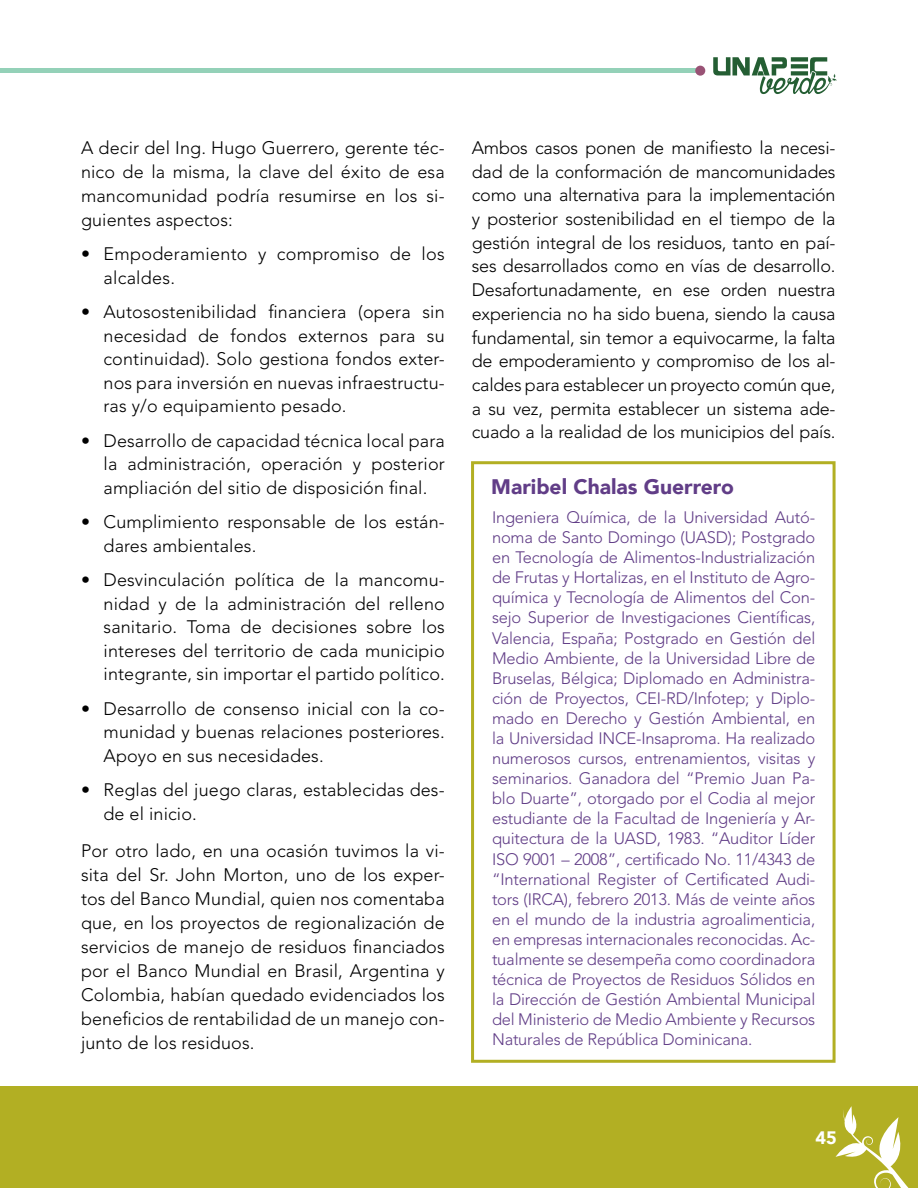
<style>
.page{position:relative;width:918px;height:1188px;background:#fff}
.page>*{position:absolute;margin:0;border:0;box-sizing:border-box;transform-origin:0 0}
.t1{font:900 21px "Avenir";color:#613d87}
.t2{font:300 18px/23.5px "Avenir";letter-spacing:.01em;color:#000;text-align:justify}
.t3{font:900 18px "Avenir";color:#fff}
.t4{font:300 16.5px/20.1px "Avenir";letter-spacing:-.01em;color:#613d87;text-align:justify}
</style>
<div class="page">
<svg style="left:713px;top:57px;width:124px;height:37px"></svg>
<hr style="left:0;top:69px;width:700px;height:4px;background:#94d1b8">
<div style="left:695px;top:66px;width:10px;height:10px;background:#995275;border-radius:50%"></div>
<div style="left:471px;top:461px;width:365px;height:602px;border:3px solid #b2af23"></div>
<div style="left:0;top:1086px;width:918px;height:102px;background:#b2af23"></div>
<svg style="left:836px;top:1106px;width:73px;height:82px"></svg>
<p class="t2" style="left:81px;top:136px;width:365px;line-height:24px">A decir del Ing. Hugo Guerrero, gerente téc&shy;nico de la misma, la clave del éxito de esa mancomunidad podría resumirse en los si&shy;guientes aspectos:</p>
<p class="t2" style="left:104px;top:242px;width:343px;text-indent:-23px">• Empoderamiento y compromiso de los alcaldes.</p>
<p class="t2" style="left:104px;top:300px;width:343px;text-indent:-23px">• Autosostenibilidad financiera (opera sin necesidad de fondos externos para su continuidad). Solo gestiona fondos exter&shy;nos para inversión en nuevas infraestructu&shy;ras y/o equipamiento pesado.</p>
<p class="t2" style="left:104px;top:429px;width:343px;text-indent:-23px">• Desarrollo de capacidad técnica local para la administración, operación y posterior ampliación del sitio de disposición final.</p>
<p class="t2" style="left:104px;top:510px;width:343px;text-indent:-22px">• Cumplimiento responsable de los están&shy;dares ambientales.</p>
<p class="t2" style="left:104px;top:568px;width:343px;text-indent:-23px">• Desvinculación política de la mancomu&shy;nidad y de la administración del relleno sanitario. Toma de decisiones sobre los intereses del territorio de cada municipio integrante, sin importar el partido político.</p>
<p class="t2" style="left:104px;top:697px;width:343px;text-indent:-23px">• Desarrollo de consenso inicial con la co&shy;munidad y buenas relaciones posteriores.<br>Apoyo en sus necesidades.</p>
<p class="t2" style="left:104px;top:778px;width:343px;text-indent:-22px">• Reglas del juego claras, establecidas des&shy;de el inicio.</p>
<p class="t2" style="left:81px;top:839px;width:365px;line-height:24px">Por otro lado, en una ocasión tuvimos la vi&shy;sita del Sr. John Morton, uno de los exper&shy;tos del Banco Mundial, quien nos comentaba que, en los proyectos de regionalización de servicios de manejo de residuos financiados por el Banco Mundial en Brasil, Argentina y Colombia, habían quedado evidenciados los beneficios de rentabilidad de un manejo con&shy;junto de los residuos.</p>
<p class="t2" style="left:472px;top:136px;width:365px">Ambos casos ponen de manifiesto la necesi&shy;dad de la conformación de mancomunidades como una alternativa para la implementación y posterior sostenibilidad en el tiempo de la gestión integral de los residuos, tanto en paí&shy;ses desarrollados como en vías de desarrollo.<br>Desafortunadamente, en ese orden nuestra experiencia no ha sido buena, siendo la causa fundamental, sin temor a equivocarme, la falta de empoderamiento y compromiso de los al&shy;caldes para establecer un proyecto común que, a su vez, permita establecer un sistema ade&shy;cuado a la realidad de los municipios del país.</p>
<p class="t1" style="left:491px;top:469px;width:244px">Maribel Chalas Guerrero</p>
<p class="t4" style="left:492px;top:507px;width:325px">Ingeniera Química, de la Universidad Autó&shy;noma de Santo Domingo (UASD); Postgrado en Tecnología de Alimentos-Industrialización de Frutas y Hortalizas, en el Instituto de Agro&shy;química y Tecnología de Alimentos del Con&shy;sejo Superior de Investigaciones Científicas, Valencia, España; Postgrado en Gestión del Medio Ambiente, de la Universidad Libre de Bruselas, Bélgica; Diplomado en Administra&shy;ción de Proyectos, CEI-RD/Infotep; y Diplo&shy;mado en Derecho y Gestión Ambiental, en la Universidad INCE-Insaproma. Ha realizado numerosos cursos, entrenamientos, visitas y seminarios. Ganadora del “Premio Juan Pa&shy;blo Duarte”, otorgado por el Codia al mejor estudiante de la Facultad de Ingeniería y Ar&shy;quitectura de la UASD, 1983. “Auditor Líder ISO 9001 – 2008”, certificado No. 11/4343 de “International Register of Certificated Audi&shy;tors (IRCA), febrero 2013. Más de veinte años en el mundo de la industria agroalimenticia, en empresas internacionales reconocidas. Ac&shy;tualmente se desempeña como coordinadora técnica de Proyectos de Residuos Sólidos en la Dirección de Gestión Ambiental Municipal del Ministerio de Medio Ambiente y Recursos Naturales de República Dominicana.</p>
<p class="t3" style="left:815px;top:1123px;width:23px">45</p>
</div>
